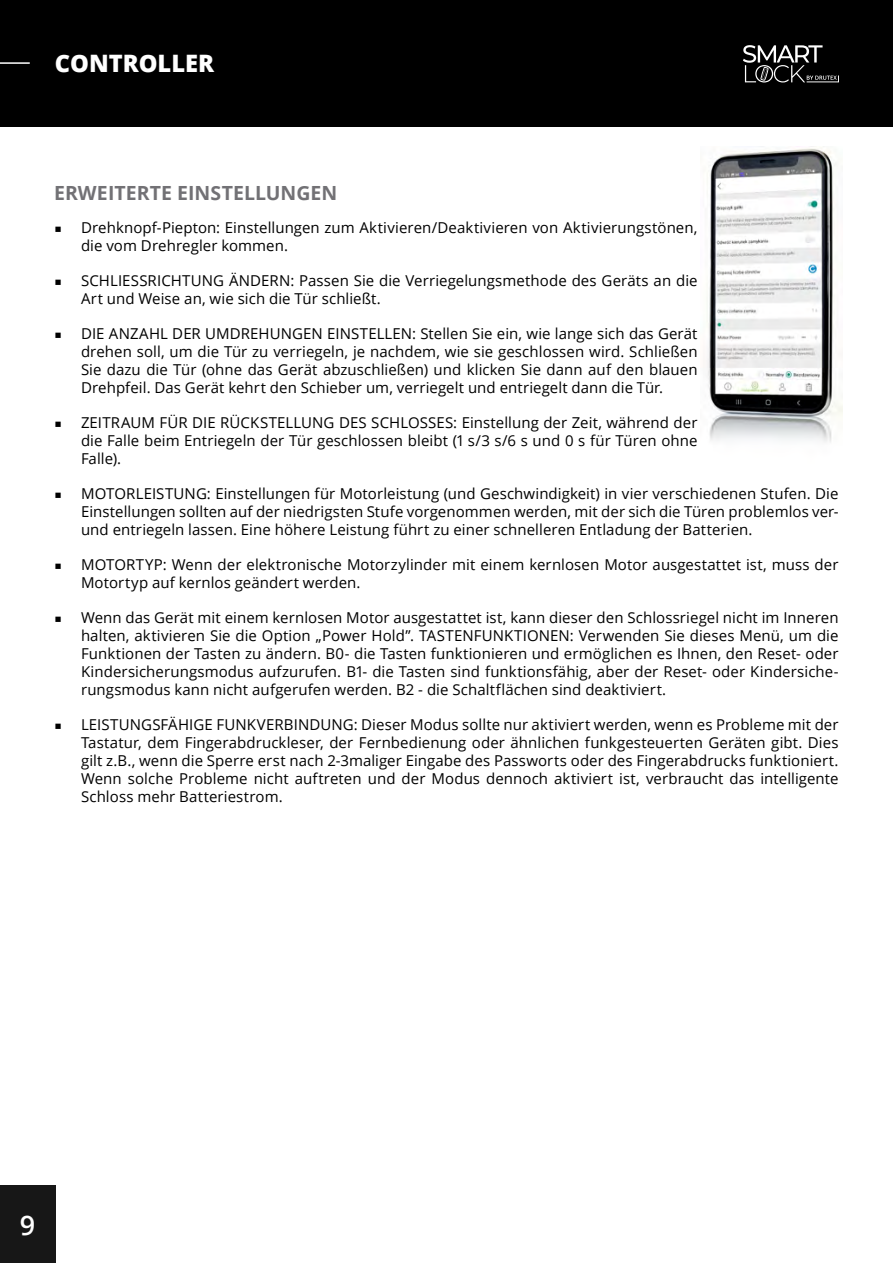
<style>
.page{position:relative;width:893px;height:1263px;background:#fff}
.page>*{position:absolute;margin:0;border:0;box-sizing:border-box;transform-origin:0 0}
.t1{font:600 27px "Open Sans";color:#fff}
.t2{font:800 24px "Open Sans";color:#fff}
.t3{font:700 19.5px "Open Sans";letter-spacing:.005em;color:#727175}
.t4{font:15px/18px "Open Sans";letter-spacing:.005em;color:#000;text-align:justify}
.s1{font-family:"Montserrat";font-weight:300;font-size:13.5px}
</style>
<div class="page">
<div style="left:0;top:1185px;width:55px;height:78px;background:#171717"></div>
<div style="left:0;top:0;width:893px;height:126px;background:#000"></div>
<hr style="left:0;top:62px;width:30px;height:2px;background:#fff">
<svg style="left:743px;top:45px;width:96px;height:37px"></svg>
<img style="left:707px;top:148px;width:136px;height:294px">
<h2 class="t2" style="left:55px;top:45px;width:161px">CONTROLLER</h2>
<h3 class="t3" style="left:54px;top:179px;width:285px">ERWEITERTE EINSTELLUNGEN</h3>
<p class="t4" style="left:81px;top:218px;width:618px;text-indent:-27px"><span class="s1">■</span> Drehknopf-Piepton: Einstellungen zum Aktivieren/Deaktivieren von Aktivierungstönen, die vom Drehregler kommen.</p>
<p class="t4" style="left:81px;top:271px;width:618px;text-indent:-27px"><span class="s1">■</span> SCHLIESSRICHTUNG ÄNDERN: Passen Sie die Verriegelungsmethode des Geräts an die<br>Art und Weise an, wie sich die Tür schließt.</p>
<p class="t4" style="left:81px;top:324px;width:618px;text-indent:-27px"><span class="s1">■</span> DIE ANZAHL DER UMDREHUNGEN EINSTELLEN: Stellen Sie ein, wie lange sich das Gerät drehen soll, um die Tür zu verriegeln, je nachdem, wie sie geschlossen wird. Schließen Sie dazu die Tür (ohne das Gerät abzuschließen) und klicken Sie dann auf den blauen Drehpfeil. Das Gerät kehrt den Schieber um, verriegelt und entriegelt dann die Tür.</p>
<p class="t4" style="left:81px;top:413px;width:618px;text-indent:-27px"><span class="s1">■</span> ZEITRAUM FÜR DIE RÜCKSTELLUNG DES SCHLOSSES: Einstellung der Zeit, während der die Falle beim Entriegeln der Tür geschlossen bleibt (1 s/3 s/6 s und 0 s für Türen ohne Falle).</p>
<p class="t4" style="left:81px;top:484px;width:759px;text-indent:-27px"><span class="s1">■</span> MOTORLEISTUNG: Einstellungen für Motorleistung (und Geschwindigkeit) in vier verschiedenen Stufen. Die Einstellungen sollten auf der niedrigsten Stufe vorgenommen werden, mit der sich die Türen problemlos ver&shy;und entriegeln lassen. Eine höhere Leistung führt zu einer schnelleren Entladung der Batterien.</p>
<p class="t4" style="left:81px;top:555px;width:759px;text-indent:-27px"><span class="s1">■</span> MOTORTYP: Wenn der elektronische Motorzylinder mit einem kernlosen Motor ausgestattet ist, muss der<br>Motortyp auf kernlos geändert werden.</p>
<p class="t4" style="left:81px;top:608px;width:759px;text-indent:-27px"><span class="s1">■</span> Wenn das Gerät mit einem kernlosen Motor ausgestattet ist, kann dieser den Schlossriegel nicht im Inneren halten, aktivieren Sie die Option „Power Hold”. TASTENFUNKTIONEN: Verwenden Sie dieses Menü, um die Funktionen der Tasten zu ändern. B0- die Tasten funktionieren und ermöglichen es Ihnen, den Reset- oder Kindersicherungsmodus aufzurufen. B1- die Tasten sind funktionsfähig, aber der Reset- oder Kindersiche&shy;rungsmodus kann nicht aufgerufen werden. B2 - die Schaltflächen sind deaktiviert.</p>
<p class="t4" style="left:81px;top:715px;width:759px;text-indent:-27px"><span class="s1">■</span> LEISTUNGSFÄHIGE FUNKVERBINDUNG: Dieser Modus sollte nur aktiviert werden, wenn es Probleme mit der Tastatur, dem Fingerabdruckleser, der Fernbedienung oder ähnlichen funkgesteuerten Geräten gibt. Dies gilt z.B., wenn die Sperre erst nach 2-3maliger Eingabe des Passworts oder des Fingerabdrucks funktioniert.<br>Wenn solche Probleme nicht auftreten und der Modus dennoch aktiviert ist, verbraucht das intelligente Schloss mehr Batteriestrom.</p>
<h1 class="t1" style="left:20px;top:1206px;width:17px">9</h1>
</div>
